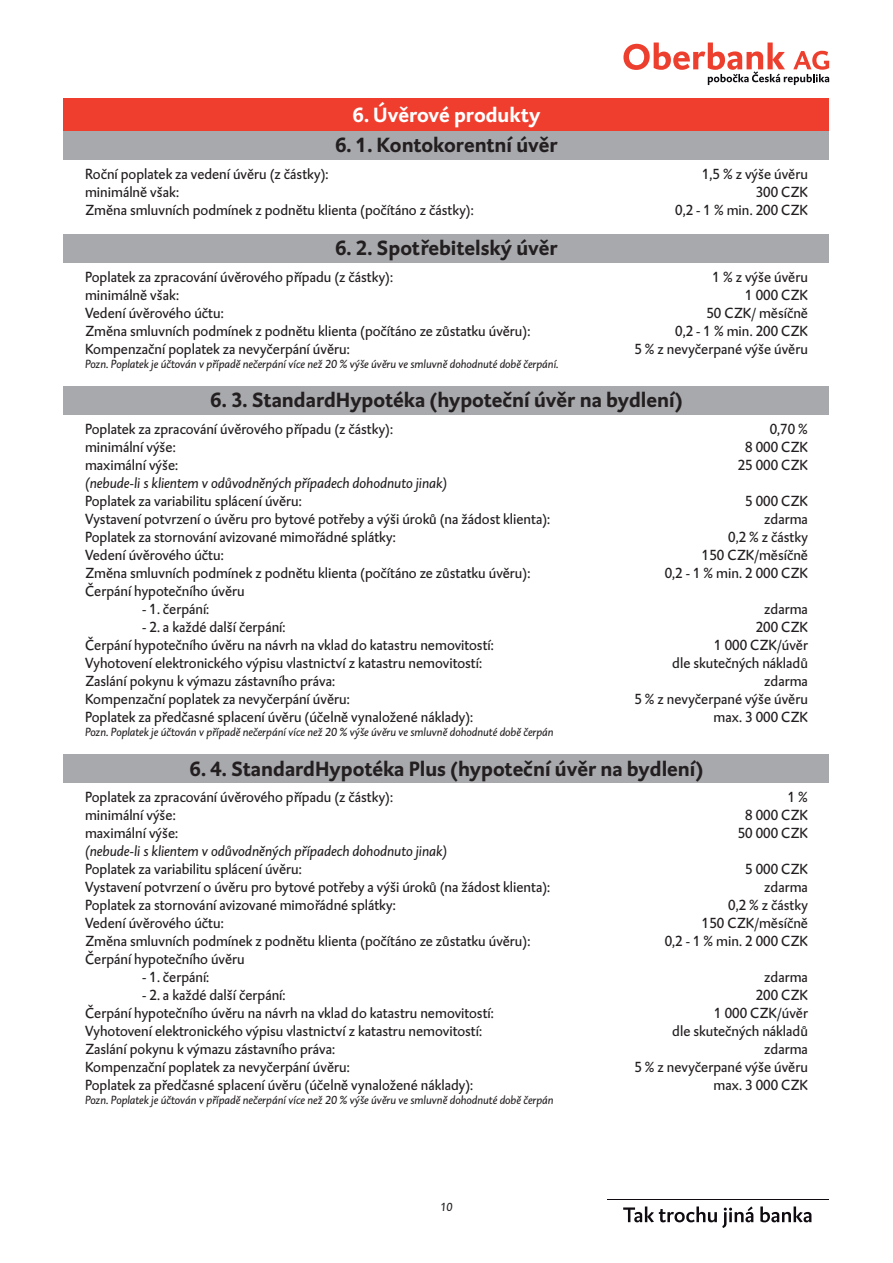
<style>
.page{position:relative;width:893px;height:1263px;background:#fff}
.page>*{position:absolute;margin:0;border:0;box-sizing:border-box;transform-origin:0 0}
.t1{font:700 21px "DTL Caspari T";color:#231f20}
.t2{font:700 21px "DTL Caspari T";color:#fff}
.t3{font:15px/18px "DTL Caspari T";color:#231f20}
.t4{font:italic 15px "DTL Caspari T";letter-spacing:-.005em;color:#231f20}
.t5{font:italic 12px "DTL Caspari T";color:#231f20}
</style>
<div class="page">
<hr style="left:607px;top:1199px;width:222px;height:1px;background:#0f0b11">
<svg style="left:623px;top:1206px;width:188px;height:22px"></svg>
<div style="left:64px;top:131px;width:765px;height:28px;background:#a8a9ad"></div>
<div style="left:64px;top:98px;width:765px;height:33px;background:#ef3e2e"></div>
<div style="left:64px;top:234px;width:765px;height:28px;background:#a8a9ad"></div>
<div style="left:64px;top:386px;width:765px;height:28px;background:#a8a9ad"></div>
<div style="left:64px;top:754px;width:765px;height:29px;background:#a8a9ad"></div>
<svg style="left:623px;top:43px;width:206px;height:42px"></svg>
<h1 class="t2" style="left:352px;top:100px;width:189px">6. Úvěrové produkty</h1>
<h1 class="t1" style="left:335px;top:131px;width:224px">6. 1. Kontokorentní úvěr</h1>
<p class="t3" style="left:85px;top:165px;width:390px">Roční poplatek za vedení úvěru (z částky):<br>minimálně však:<br>Změna smluvních podmínek z podnětu klienta (počítáno z částky):</p>
<p class="t3" style="left:675px;top:165px;width:134px;text-align:right">1,5 % z výše úvěru<br>300 CZK<br>0,2 - 1 % min. 200 CZK</p>
<h1 class="t1" style="left:335px;top:234px;width:224px">6. 2. Spotřebitelský úvěr</h1>
<p class="t3" style="left:85px;top:268px;width:447px">Poplatek za zpracování úvěrového případu (z částky):<br>minimálně však:<br>Vedení úvěrového účtu:<br>Změna smluvních podmínek z podnětu klienta (počítáno ze zůstatku úvěru):<br>Kompenzační poplatek za nevyčerpání úvěru:</p>
<p class="t5" style="left:85px;top:357px;width:475px">Pozn. Poplatek je účtován v případě nečerpání více než 20 % výše úvěru ve smluvně dohodnuté době čerpání.</p>
<p class="t3" style="left:634px;top:268px;width:175px;text-align:right">1 % z výše úvěru<br>1 000 CZK<br>50 CZK/ měsíčně<br>0,2 - 1 % min. 200 CZK<br>5 % z nevyčerpané výše úvěru</p>
<h1 class="t1" style="left:210px;top:386px;width:474px">6. 3. StandardHypotéka (hypoteční úvěr na bydlení)</h1>
<p class="t3" style="left:85px;top:420px;width:310px">Poplatek za zpracování úvěrového případu (z částky): minimální výše:<br>maximální výše:</p>
<p class="t4" style="left:85px;top:474px;width:364px">(nebude-li s klientem v odůvodněných případech dohodnuto jinak)</p>
<p class="t3" style="left:85px;top:492px;width:467px">Poplatek za variabilitu splácení úvěru:<br>Vystavení potvrzení o úvěru pro bytové potřeby a výši úroků (na žádost klienta):<br>Poplatek za stornování avizované mimořádné splátky:<br>Vedení úvěrového účtu:<br>Změna smluvních podmínek z podnětu klienta (počítáno ze zůstatku úvěru):<br>Čerpání hypotečního úvěru</p>
<p class="t3" style="left:142px;top:600px;width:69px">- 1. čerpání:</p>
<p class="t3" style="left:85px;top:618px;width:410px;text-indent:57px">- 2. a každé další čerpání:<br>Čerpání hypotečního úvěru na návrh na vklad do katastru nemovitostí:<br>Vyhotovení elektronického výpisu vlastnictví z katastru nemovitostí:<br>Zaslání pokynu k výmazu zástavního práva:<br>Kompenzační poplatek za nevyčerpání úvěru:<br>Poplatek za předčasné splacení úvěru (účelně vynaložené náklady):</p>
<p class="t5" style="left:85px;top:725px;width:470px">Pozn. Poplatek je účtován v případě nečerpání více než 20 % výše úvěru ve smluvně dohodnuté době čerpán</p>
<p class="t3" style="left:738px;top:420px;width:72px;text-align:right">0,70 %<br>8 000 CZK<br>25 000 CZK</p>
<p class="t3" style="left:665px;top:492px;width:145px;text-align:right">5 000 CZK<br>zdarma<br>0,2 % z částky<br>150 CZK/měsíčně<br>0,2 - 1 % min. 2 000 CZK</p>
<p class="t3" style="left:634px;top:600px;width:175px;text-align:right">zdarma<br>200 CZK<br>1 000 CZK/úvěr<br>dle skutečných nákladů zdarma<br>5 % z nevyčerpané výše úvěru max. 3 000 CZK</p>
<h1 class="t1" style="left:189px;top:754px;width:515px">6. 4. StandardHypotéka Plus (hypoteční úvěr na bydlení)</h1>
<p class="t3" style="left:85px;top:788px;width:310px">Poplatek za zpracování úvěrového případu (z částky): minimální výše:<br>maximální výše:</p>
<p class="t4" style="left:85px;top:842px;width:364px">(nebude-li s klientem v odůvodněných případech dohodnuto jinak)</p>
<p class="t3" style="left:85px;top:860px;width:467px">Poplatek za variabilitu splácení úvěru:<br>Vystavení potvrzení o úvěru pro bytové potřeby a výši úroků (na žádost klienta):<br>Poplatek za stornování avizované mimořádné splátky:<br>Vedení úvěrového účtu:<br>Změna smluvních podmínek z podnětu klienta (počítáno ze zůstatku úvěru):<br>Čerpání hypotečního úvěru</p>
<p class="t3" style="left:142px;top:968px;width:69px">- 1. čerpání:</p>
<p class="t3" style="left:85px;top:986px;width:410px;text-indent:57px">- 2. a každé další čerpání:<br>Čerpání hypotečního úvěru na návrh na vklad do katastru nemovitostí:<br>Vyhotovení elektronického výpisu vlastnictví z katastru nemovitostí:<br>Zaslání pokynu k výmazu zástavního práva:<br>Kompenzační poplatek za nevyčerpání úvěru:<br>Poplatek za předčasné splacení úvěru (účelně vynaložené náklady):</p>
<p class="t5" style="left:85px;top:1093px;width:470px">Pozn. Poplatek je účtován v případě nečerpání více než 20 % výše úvěru ve smluvně dohodnuté době čerpán</p>
<p class="t5" style="left:440px;top:1200px;width:13px">10</p>
<p class="t3" style="left:738px;top:788px;width:72px;text-align:right">1 %<br>8 000 CZK<br>50 000 CZK</p>
<p class="t3" style="left:665px;top:860px;width:145px;text-align:right">5 000 CZK<br>zdarma<br>0,2 % z částky<br>150 CZK/měsíčně<br>0,2 - 1 % min. 2 000 CZK</p>
<p class="t3" style="left:634px;top:968px;width:175px;text-align:right">zdarma<br>200 CZK<br>1 000 CZK/úvěr<br>dle skutečných nákladů zdarma<br>5 % z nevyčerpané výše úvěru max. 3 000 CZK</p>
</div>
